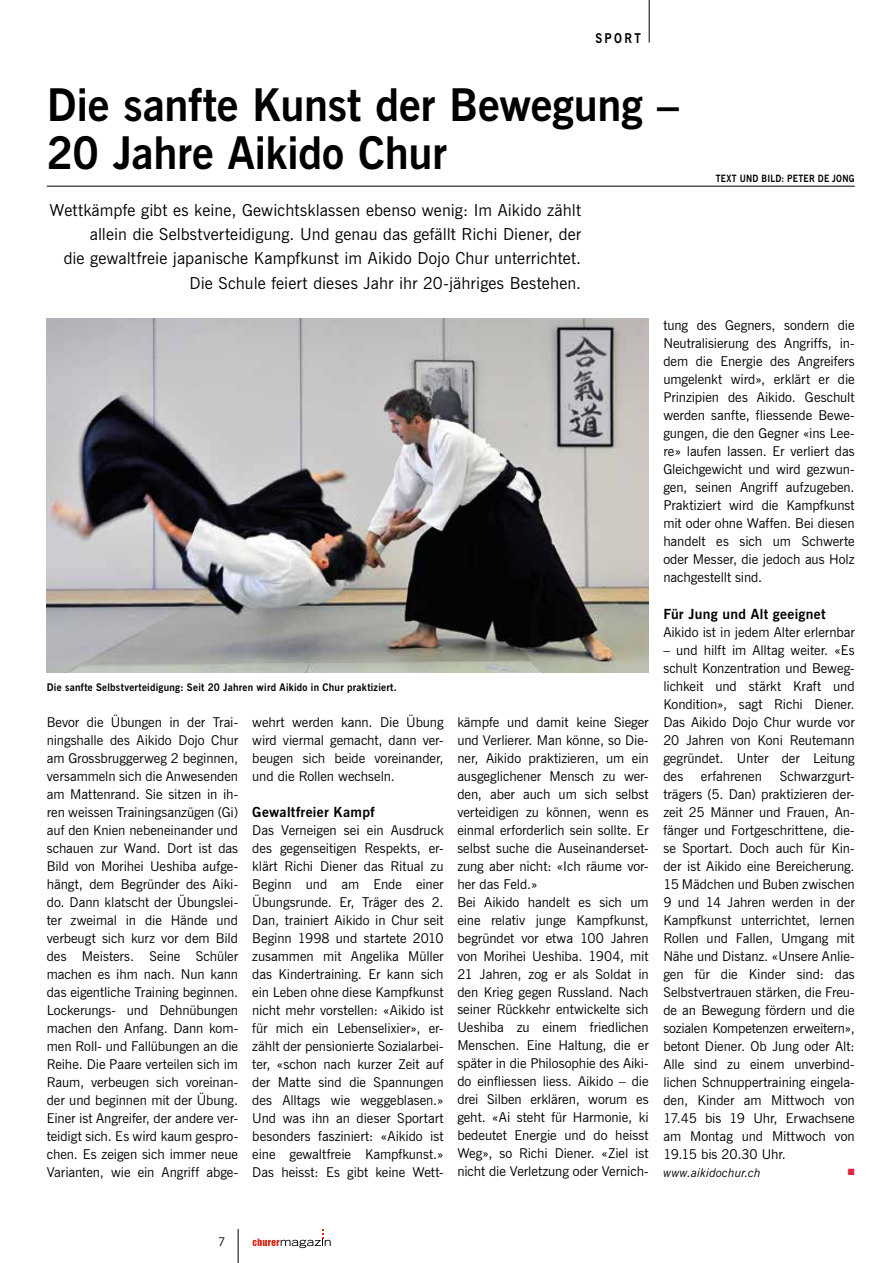
<style>
.page{position:relative;width:893px;height:1263px;background:#fff}
.page>*{position:absolute;margin:0;border:0;box-sizing:border-box;transform-origin:0 0}
.t1{font:700 45px/48px "News Gothic BT";letter-spacing:-.005em;color:#000}
.t2{font:16.5px/24px "News Gothic BT";letter-spacing:.005em;color:#000;text-align:right}
.t3{font:700 13.95px "News Gothic BT";letter-spacing:.02em;color:#000}
.t4{font:13.5px/18px "News Gothic BT";letter-spacing:-.005em;color:#000;text-align:justify}
.t5{font:700 13.5px "News Gothic BT";letter-spacing:.2em;color:#000;scale:.86 1}
.t6{font:italic 12px "News Gothic BT";color:#000}
.t7{font:12px "News Gothic BT";color:#000}
.t8{font:700 10.5px "News Gothic BT";letter-spacing:.025em;color:#000;scale:.95 1}
.t9{font:700 10.05px "News Gothic BT";letter-spacing:.03em;color:#000;scale:.86 1}
.t10{font:9px "Zapf Dingbats";color:#e12842}
</style>
<div class="page">
<hr style="left:649px;top:0;width:1px;height:43px;background:#000">
<hr style="left:238px;top:1229px;width:1px;height:34px;background:#000">
<svg style="left:253px;top:1229px;width:78px;height:19px"></svg>
<hr style="left:47px;top:186px;width:808px;height:1px;background:#000">
<img style="left:47px;top:319px;width:602px;height:354px">
<p class="t5" style="left:595px;top:29px;width:54px">SPORT</p>
<h1 class="t1" style="left:47px;top:81px;width:634px">Die sanfte Kunst der Bewegung –<br>20 Jahre Aikido Chur</h1>
<p class="t2" style="left:50px;top:198px;width:533px">Wettkämpfe gibt es keine, Gewichtsklassen ebenso wenig: Im Aikido zählt allein die Selbstverteidigung. Und genau das gefällt Richi Diener, der<br>die gewaltfreie japanische Kampfkunst im Aikido Dojo Chur unterrichtet.<br>Die Schule feiert dieses Jahr ihr 20-jähriges Bestehen.</p>
<p class="t9" style="left:716px;top:172px;width:163px">TEXT UND BILD: PETER DE JONG</p>
<p class="t8" style="left:47px;top:680px;width:370px">Die sanfte Selbstverteidigung: Seit 20 Jahren wird Aikido in Chur praktiziert.</p>
<p class="t4" style="left:47px;top:713px;width:193px">Bevor die Übungen in der Trai&shy;ningshalle des Aikido Dojo Chur am Grossbruggerweg 2 beginnen, versammeln sich die Anwesenden am Mattenrand. Sie sitzen in ih&shy;ren weissen Trainingsanzügen (Gi) auf den Knien nebeneinander und schauen zur Wand. Dort ist das Bild von Morihei Ueshiba aufge&shy;hängt, dem Begründer des Aiki&shy;do. Dann klatscht der Übungslei&shy;ter zweimal in die Hände und verbeugt sich kurz vor dem Bild des Meisters. Seine Schüler machen es ihm nach. Nun kann das eigentliche Training beginnen.<br>Lockerungs- und Dehnübungen machen den Anfang. Dann kom&shy;men Roll- und Fallübungen an die Reihe. Die Paare verteilen sich im Raum, verbeugen sich voreinan&shy;der und beginnen mit der Übung.<br>Einer ist Angreifer, der andere ver&shy;teidigt sich. Es wird kaum gespro&shy;chen. Es zeigen sich immer neue Varianten, wie ein Angriff abge-</p>
<p class="t4" style="left:252px;top:713px;width:193px">wehrt werden kann. Die Übung wird viermal gemacht, dann ver&shy;beugen sich beide voreinander, und die Rollen wechseln.</p>
<p class="t3" style="left:252px;top:803px;width:124px">Gewaltfreier Kampf</p>
<p class="t4" style="left:252px;top:821px;width:193px">Das Verneigen sei ein Ausdruck des gegenseitigen Respekts, er&shy;klärt Richi Diener das Ritual zu Beginn und am Ende einer Übungsrunde. Er, Träger des 2.<br>Dan, trainiert Aikido in Chur seit Beginn 1998 und startete 2010 zusammen mit Angelika Müller das Kindertraining. Er kann sich ein Leben ohne diese Kampfkunst nicht mehr vorstellen: «Aikido ist für mich ein Lebenselixier», er&shy;zählt der pensionierte Sozialarbei&shy;ter, «schon nach kurzer Zeit auf der Matte sind die Spannungen des Alltags wie weggeblasen.» Und was ihn an dieser Sportart besonders fasziniert: «Aikido ist eine gewaltfreie Kampfkunst.» Das heisst: Es gibt keine Wett-</p>
<p class="t4" style="left:457px;top:713px;width:193px;text-align:left">kämpfe und damit keine Sieger und Verlierer. Man könne, so Die&shy;ner, Aikido praktizieren, um ein ausgeglichener Mensch zu wer&shy;den, aber auch um sich selbst verteidigen zu können, wenn es einmal erforderlich sein sollte. Er selbst suche die Auseinanderset&shy;zung aber nicht: «Ich räume vor&shy;her das Feld.»<br>Bei Aikido handelt es sich um eine relativ junge Kampfkunst, begründet vor etwa 100 Jahren von Morihei Ueshiba. 1904, mit<br>21 Jahren, zog er als Soldat in den Krieg gegen Russland. Nach seiner Rückkehr entwickelte sich<br>Ueshiba zu einem friedlichen<br>Menschen. Eine Haltung, die er später in die Philosophie des Aiki&shy;do einfliessen liess. Aikido – die drei Silben erklären, worum es geht. «Ai steht für Harmonie, ki bedeutet Energie und do heisst<br>Weg», so Richi Diener. «Ziel ist nicht die Verletzung oder Vernich-</p>
<p class="t4" style="left:663px;top:316px;width:193px">tung des Gegners, sondern die Neutralisierung des Angriffs, in&shy;dem die Energie des Angreifers umgelenkt wird», erklärt er die Prinzipien des Aikido. Geschult werden sanfte, fliessende Bewe&shy;gungen, die den Gegner «ins Lee&shy;re» laufen lassen. Er verliert das Gleichgewicht und wird gezwun&shy;gen, seinen Angriff aufzugeben.<br>Praktiziert wird die Kampfkunst mit oder ohne Waffen. Bei diesen handelt es sich um Schwerte oder Messer, die jedoch aus Holz nachgestellt sind.</p>
<p class="t3" style="left:663px;top:605px;width:164px">Für Jung und Alt geeignet</p>
<p class="t4" style="left:663px;top:623px;width:193px">Aikido ist in jedem Alter erlernbar</p>
<p class="t4" style="left:663px;top:641px;width:193px">– und hilft im Alltag weiter. «Es schult Konzentration und Beweg&shy;lichkeit und stärkt Kraft und Kondition», sagt Richi Diener.<br>Das Aikido Dojo Chur wurde vor 20 Jahren von Koni Reutemann gegründet. Unter der Leitung des</p>
<p class="t4" style="left:663px;top:767px;width:193px;text-indent:116px">Schwarzgurt&shy;trägers (5. Dan) praktizieren der&shy;zeit 25 Männer und Frauen, An&shy;fänger und Fortgeschrittene, die&shy;se Sportart. Doch auch für Kin&shy;der ist Aikido eine Bereicherung.<br>15 Mädchen und Buben zwischen 9 und 14 Jahren werden in der Kampfkunst unterrichtet, lernen Rollen und Fallen, Umgang mit Nähe und Distanz. «Unsere Anlie&shy;gen für die Kinder sind: das Selbstvertrauen stärken, die Freu&shy;de an Bewegung fördern und die sozialen Kompetenzen erweitern», betont Diener. Ob Jung oder Alt:<br>Alle sind zu einem unverbind&shy;lichen Schnuppertraining eingela&shy;den, Kinder am Mittwoch von 17.45 bis 19 Uhr, Erwachsene am Montag und Mittwoch von 19.15 bis 20.30 Uhr.</p>
<p class="t6" style="left:663px;top:1165px;width:99px">www.aikidochur.ch</p>
<p class="t10" style="left:848px;top:1168px;width:8px">■</p>
<p class="t4" style="left:701px;top:767px;width:62px">erfahrenen</p>
<p class="t7" style="left:218px;top:1234px;width:9px">7</p>
</div>
